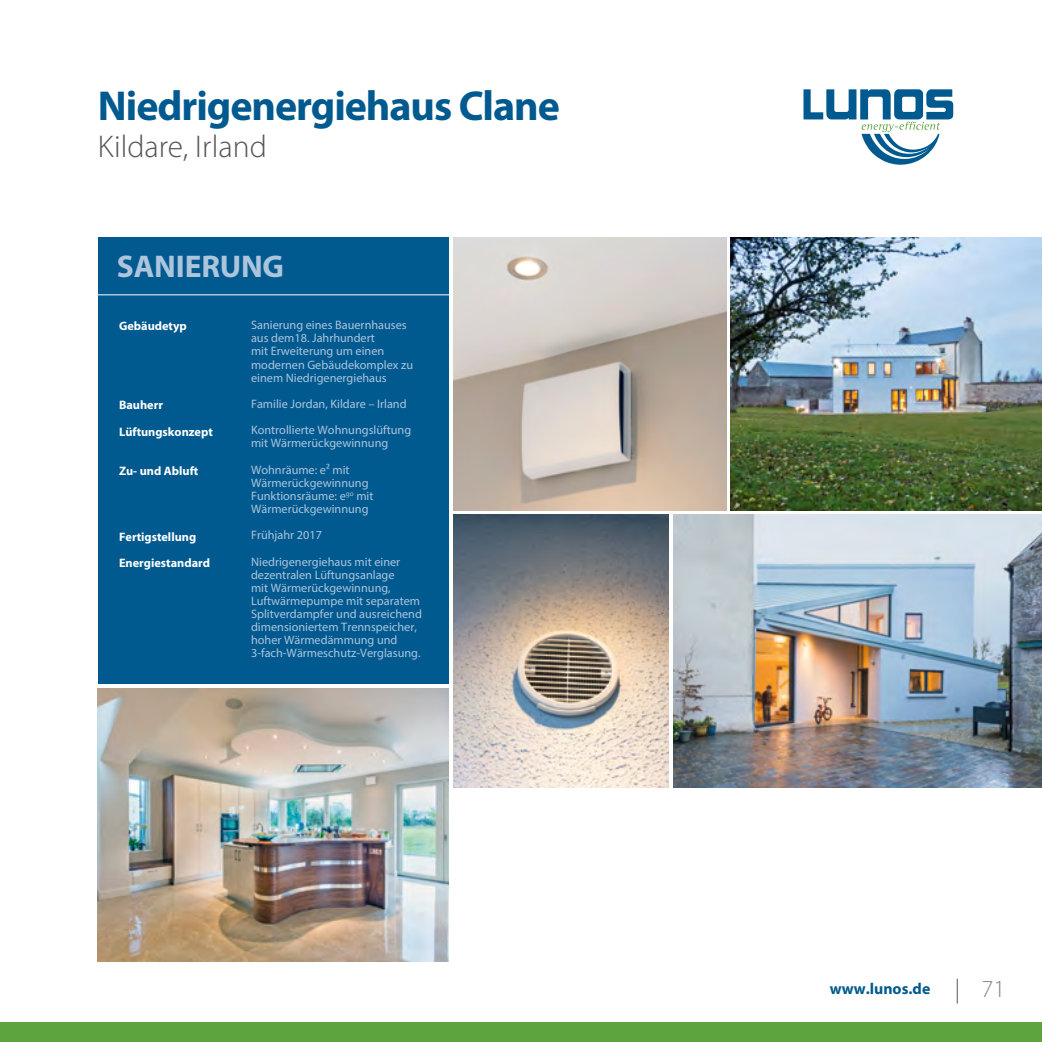
<style>
.page{position:relative;width:1042px;height:1042px;background:#fff}
.page>*{position:absolute;margin:0;border:0;box-sizing:border-box;transform-origin:0 0}
.Ueberschrift_gross{font:700 42px "Myriad Pro";letter-spacing:-.025em;color:#005a8f}
.Ueberschrift_gross-2{font:300 31.5px "Myriad Pro";color:#565656}
.Ueberschrift_gross-3{font:700 31.5px "Myriad Pro";letter-spacing:-.005em;color:#adc4dd}
.t1{font:300 24.5px "Myriad Pro";color:#878786}
.t2{font:700 15.75px "Myriad Pro";color:#005a8f}
.t3{font:12.25px/13.1px "Myriad Pro";color:#adc4dd}
.t4{font:700 12.25px "Myriad Pro";color:#fff}
</style>
<div class="page">
<div style="left:0;top:1022px;width:1042px;height:20px;background:#5da43e"></div>
<svg style="left:803px;top:89px;width:150px;height:76px"></svg>
<div style="left:98px;top:237px;width:351px;height:446px;background:#005a8f"></div>
<img style="left:98px;top:689px;width:351px;height:272px">
<img style="left:453px;top:237px;width:273px;height:273px">
<img style="left:453px;top:515px;width:215px;height:273px">
<img style="left:731px;top:237px;width:311px;height:273px">
<img style="left:673px;top:515px;width:369px;height:273px">
<hr style="left:98px;top:294px;width:352px;height:1px;background:#fff">
<svg style="left:957px;top:978px;width:1px;height:25px"></svg>
<p class="Ueberschrift_gross" style="left:98px;top:82px;width:463px">Niedrigenergiehaus Clane</p>
<p class="Ueberschrift_gross-2" style="left:98px;top:130px;width:170px">Kildare, Irland</p>
<p class="Ueberschrift_gross-3" style="left:117px;top:249px;width:169px">SANIERUNG</p>
<p class="t4" style="left:119px;top:319px;width:69px">Gebäudetyp</p>
<p class="t4" style="left:119px;top:398px;width:45px">Bauherr</p>
<p class="t4" style="left:119px;top:424px;width:95px">Lüftungskonzept</p>
<p class="t4" style="left:119px;top:464px;width:81px">Zu- und Abluft</p>
<p class="t4" style="left:119px;top:529px;width:79px">Fertigstellung</p>
<p class="t4" style="left:119px;top:556px;width:93px">Energiestandard</p>
<p class="t3" style="left:251px;top:318px;width:163px">Sanierung eines Bauernhauses aus dem18. Jahrhundert<br>mit Erweiterung um einen modernen Gebäudekomplex zu einem Niedrigenergiehaus</p>
<p class="t3" style="left:251px;top:397px;width:157px">Familie Jordan, Kildare – Irland</p>
<p class="t3" style="left:251px;top:423px;width:162px">Kontrollierte Wohnungslüftung mit Wärmerückgewinnung</p>
<p class="t3" style="left:251px;top:463px;width:119px">Wohnräume: e² mit<br>Wärmerückgewinnung</p>
<p class="t3" style="left:251px;top:489px;width:124px">Funktionsräume: e<sup>go</sup> mit<br>Wärmerückgewinnung</p>
<p class="t3" style="left:251px;top:528px;width:72px">Frühjahr 2017</p>
<p class="t3" style="left:251px;top:555px;width:172px">Niedrigenergiehaus mit einer dezentralen Lüftungsanlage<br>mit Wärmerückgewinnung,<br>Luftwärmepumpe mit separatem<br>Splitverdampfer und ausreichend dimensioniertem Trennspeicher, hoher Wärmedämmung und<br>3-fach-Wärmeschutz-Verglasung.</p>
<p class="t2" style="left:830px;top:980px;width:102px">www.lunos.de</p>
<h3 class="t1" style="left:981px;top:975px;width:25px">71</h3>
</div>
